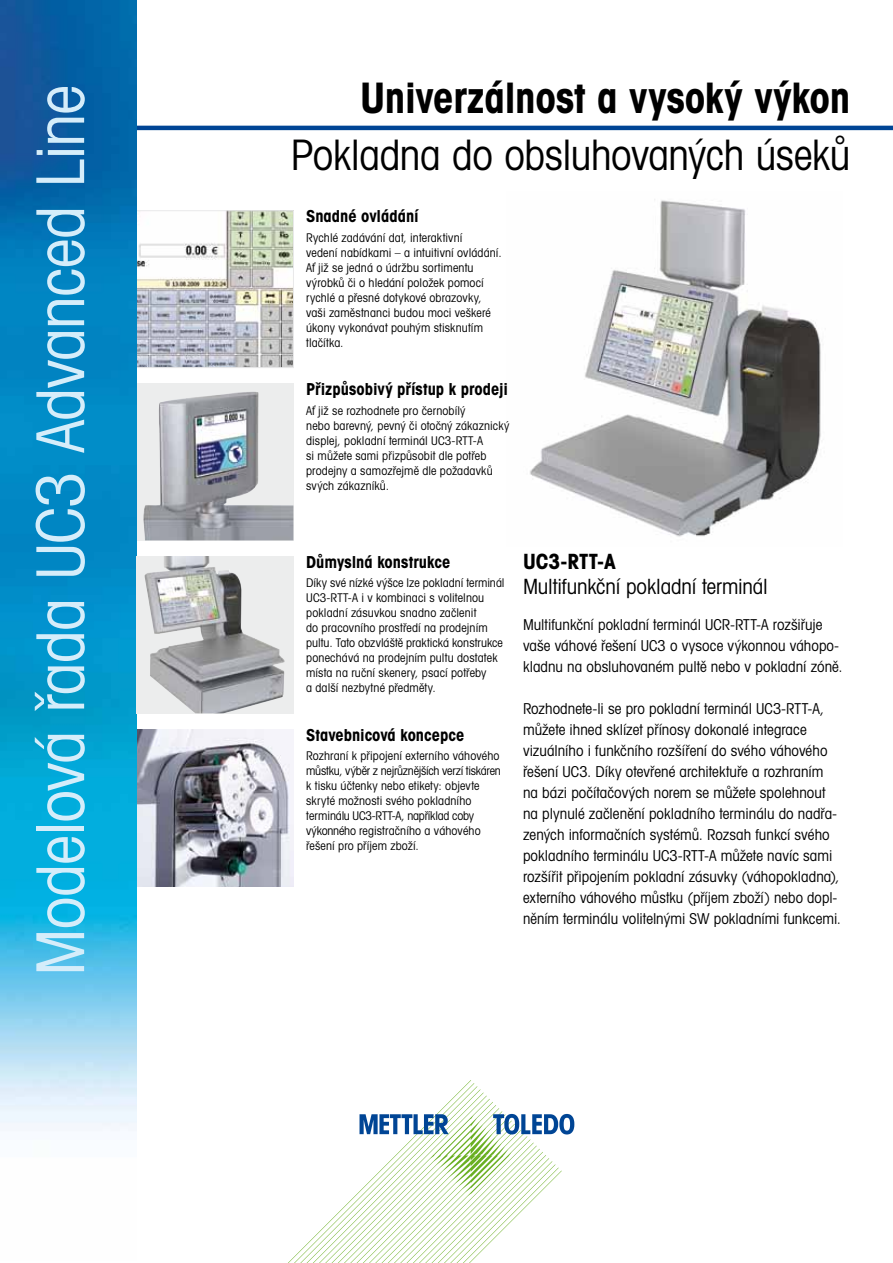
<style>
.page{position:relative;width:893px;height:1263px;background:#fff}
.page>*{position:absolute;margin:0;border:0;box-sizing:border-box;transform-origin:0 0}
.t1{font:condensed 66px "Avant Garde CE";letter-spacing:-.01em;color:#d5edfa}
.t2{font:condensed 42px "Avant Garde CE";letter-spacing:-.01em;color:#000}
.t3{font:700 condensed 42px "Avant Garde CE";letter-spacing:-.005em;color:#000}
.t4{font:condensed 21px "Avant Garde CE";letter-spacing:-.005em;color:#000}
.t5{font:700 condensed 21px "Avant Garde CE";letter-spacing:-.005em;color:#000}
.t6{font:700 condensed 16.5px "Avant Garde CE";color:#000}
.t7{font:condensed 15px/21px "Avant Garde CE";color:#000}
.t8{font:condensed 12px/15px "Avant Garde CE";letter-spacing:.01em;color:#000}
</style>
<div class="page">
<hr style="left:109px;top:126px;width:784px;height:4px;background:#004595">
<div style="left:136px;top:383px;width:157px;height:157px;background:#eceded"></div>
<img style="left:143px;top:392px;width:150px;height:148px">
<img style="left:136px;top:729px;width:157px;height:157px">
<img style="left:530px;top:199px;width:291px;height:338px">
<img style="left:136px;top:212px;width:156px;height:154px">
<div style="left:134px;top:210px;width:160px;height:158px;border:1px solid #e9e9ea"></div>
<img style="left:0;top:0;width:136px;height:1131px">
<div style="left:136px;top:556px;width:157px;height:157px;background:#eceded"></div>
<img style="left:144px;top:556px;width:141px;height:157px">
<svg style="left:288px;top:1080px;width:286px;height:183px"></svg>
<h1 class="t1" style="left:20px;top:976px;width:892px;rotate:-90deg">Modelová řada UC3 Advanced Line</h1>
<h2 class="t3" style="left:360px;top:71px;width:492px">Univerzálnost a vysoký výkon</h2>
<h2 class="t2" style="left:291px;top:129px;width:561px">Pokladna do obsluhovaných úseků</h2>
<h3 class="t6" style="left:306px;top:206px;width:114px">Snadné ovládání</h3>
<p class="t8" style="left:306px;top:230px;width:197px">Rychlé zadávání dat, interaktivní<br>vedení nabídkami – a intuitivní ovládání.<br>Ať již se jedná o údržbu sortimentu výrobků či o hledání položek pomocí rychlé a přesné dotykové obrazovky, vaši zaměstnanci budou moci veškeré úkony vykonávat pouhým stisknutím tlačítka.</p>
<h3 class="t6" style="left:306px;top:378px;width:204px">Přizpůsobivý přístup k prodeji</h3>
<p class="t8" style="left:306px;top:402px;width:205px">Ať již se rozhodnete pro černobílý<br>nebo barevný, pevný či otočný zákaznický displej, pokladní terminál UC3-RTT-A<br>si můžete sami přizpůsobit dle potřeb prodejny a samozřejmě dle požadavků svých zákazníků.</p>
<h3 class="t5" style="left:523px;top:548px;width:94px">UC3-RTT-A</h3>
<h3 class="t4" style="left:523px;top:574px;width:246px">Multifunkční pokladní terminál</h3>
<p class="t7" style="left:523px;top:614px;width:321px">Multifunkční pokladní terminál UCR-RTT-A rozšiřuje vaše váhové řešení UC3 o vysoce výkonnou váhopo&shy;kladnu na obsluhovaném pultě nebo v pokladní zóně.</p>
<p class="t7" style="left:523px;top:698px;width:320px">Rozhodnete-li se pro pokladní terminál UC3-RTT-A, můžete ihned sklízet přínosy dokonalé integrace vizuálního i funkčního rozšíření do svého váhového řešení UC3. Díky otevřené architektuře a rozhraním na bázi počítačových norem se můžete spolehnout na plynulé začlenění pokladního terminálu do nadřa&shy;zených informačních systémů. Rozsah funkcí svého pokladního terminálu UC3‑RTT-A můžete navíc sami rozšířit připojením pokladní zásuvky (váhopokladna), externího váhového můstku (příjem zboží) nebo dopl&shy;něním terminálu volitelnými SW pokladními funkcemi.</p>
<h3 class="t6" style="left:306px;top:551px;width:146px">Důmyslná konstrukce</h3>
<p class="t8" style="left:306px;top:575px;width:200px">Díky své nízké výšce lze pokladní terminál UC3-RTT-A i v kombinaci s volitelnou pokladní zásuvkou snadno začlenit<br>do pracovního prostředí na prodejním pultu. Tato obzvláště praktická konstrukce ponechává na prodejním pultu dostatek místa na ruční skenery, psací potřeby<br>a další nezbytné předměty.</p>
<h3 class="t6" style="left:306px;top:724px;width:160px">Stavebnicová koncepce</h3>
<p class="t8" style="left:306px;top:748px;width:196px">Rozhraní k připojení externího váhového můstku, výběr z nejrůznějších verzí tiskáren k tisku účtenky nebo etikety: objevte skryté možnosti svého pokladního terminálu UC3-RTT-A, například coby výkonného registračního a váhového řešení pro příjem zboží.</p>
</div>
